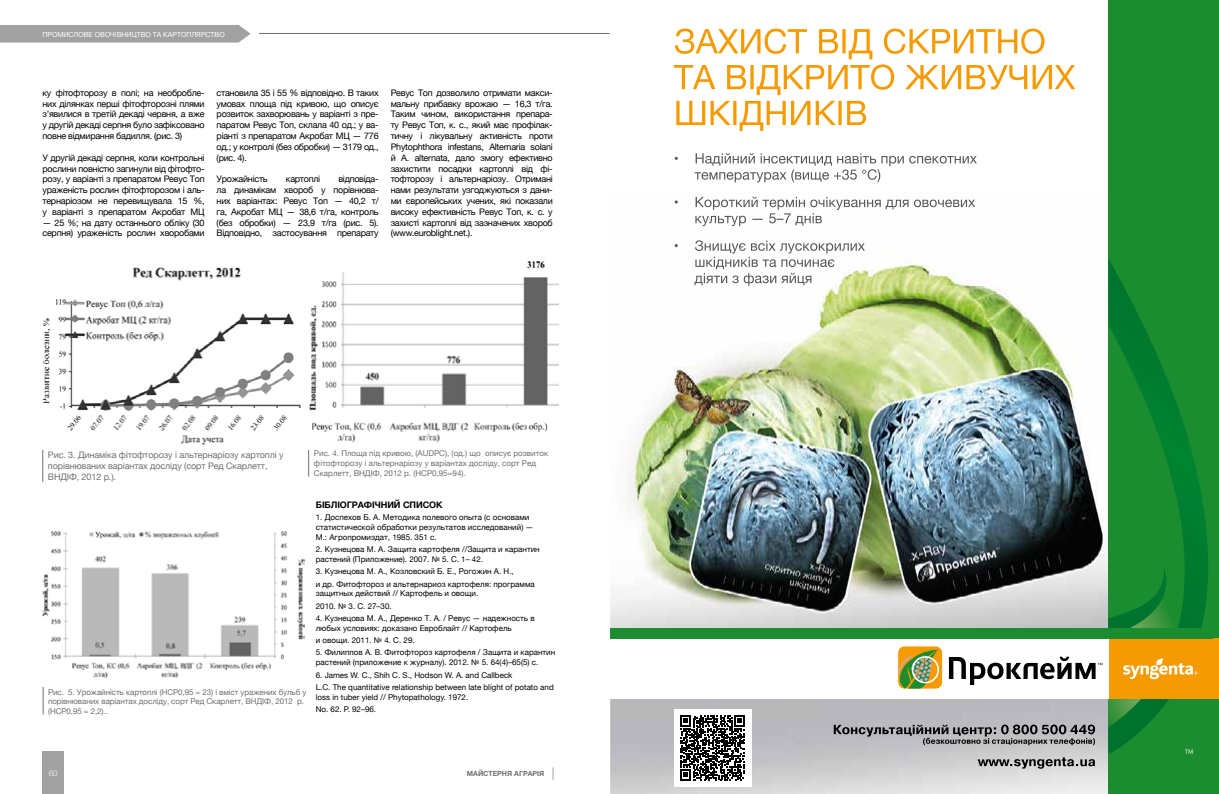
<style>
.page{position:relative;width:1219px;height:794px;background:#fff}
.page>*{position:absolute;margin:0;border:0;box-sizing:border-box;transform-origin:0 0}
.t1{font:9px/10.8px "Helvetica Neue";letter-spacing:-.03em;color:#000;text-align:justify}
.t2{font:9px/10.8px "Helvetica Neue";letter-spacing:-.01em;color:#706f6f}
.t3{font:700 9px "Helvetica Neue";letter-spacing:-.01em;color:#000}
.t4{font:8px/9.6px "Helvetica Neue";color:#000}
.t5{font:8px/9.6px "Helvetica Neue";color:#706f6f}
.t6{font:300 8px "Helvetica Neue";color:#fff}
.t7{font:7px "Helvetica Neue";color:#fff}
.t8{font:700 7px "Helvetica Neue";color:#706f6f}
</style>
<div class="page">
<hr style="left:308px;top:444px;width:1px;height:33px;background:#706f6f">
<img style="left:308px;top:261px;width:250px;height:188px">
<img style="left:43px;top:531px;width:262px;height:147px">
<svg style="left:43px;top:687px;width:1px;height:27px"></svg>
<img style="left:43px;top:267px;width:258px;height:178px">
<hr style="left:43px;top:450px;width:1px;height:32px;background:#706f6f">
<svg style="left:0;top:25px;width:251px;height:18px;background:#a5a5a5"></svg>
<div style="left:43px;top:751px;width:21px;height:43px;background:#a1a1a1"></div>
<hr style="left:259px;top:33px;width:350px;height:1px;background:#706f6f">
<hr style="left:609px;top:33px;width:351px;height:1px;background:#706f6f">
<svg style="left:553px;top:767px;width:1px;height:13px"></svg>
<div style="left:610px;top:0;width:609px;height:794px;background:#fff"></div>
<img style="left:610px;top:196px;width:498px;height:598px">
<div style="left:1108px;top:0;width:111px;height:794px;background:#1b8c30"></div>
<svg style="left:1108px;top:259px;width:100px;height:495px"></svg>
<div style="left:1108px;top:638px;width:111px;height:61px;background:#f59a00"></div>
<div style="left:610px;top:638px;width:498px;height:61px;background:#fff"></div>
<div style="left:610px;top:628px;width:603px;height:10px;background:#1b8c30"></div>
<svg style="left:1185px;top:749px;width:8px;height:4px"></svg>
<svg style="left:1108px;top:568px;width:89px;height:159px"></svg>
<div style="left:898px;top:646px;width:44px;height:42px;background:#f59a00;border-radius:6px"></div>
<svg style="left:898px;top:649px;width:41px;height:39px"></svg>
<svg style="left:949px;top:656px;width:153px;height:29px"></svg>
<svg style="left:834px;top:724px;width:261px;height:21px;background:#8d8c8f"></svg>
<svg style="left:978px;top:757px;width:117px;height:11px"></svg>
<div style="left:674px;top:709px;width:77px;height:77px;background:#fff"></div>
<svg style="left:680px;top:715px;width:65px;height:65px"></svg>
<svg style="left:674px;top:28px;width:402px;height:67px"></svg>
<svg style="left:676px;top:101px;width:190px;height:30px"></svg>
<svg style="left:694px;top:153px;width:283px;height:29px"></svg>
<svg style="left:695px;top:197px;width:280px;height:29px"></svg>
<svg style="left:694px;top:240px;width:171px;height:46px"></svg>
<p class="t7" style="left:43px;top:30px;width:184px">ПРОМИСЛОВЕ ОВОЧІВНИЦТВО ТА КАРТОПЛЯРСТВО</p>
<p class="t1" style="left:43px;top:88px;width:164px">ку фітофторозу в полі; на необробле&shy;них ділянках перші фітофторозні плями з’явилися в третій декаді червня, а вже у другій декаді серпня було зафіксовано повне відмирання бадилля. (рис. 3)</p>
<p class="t1" style="left:43px;top:153px;width:164px">У другій декаді серпня, коли контрольні рослини повністю загинули від фітофто&shy;розу, у варіанті з препаратом Ревус Топ ураженість рослин фітофторозом і аль&shy;тернаріозом не перевищувала 15 %, у варіанті з препаратом Акробат МЦ</p>
<p class="t1" style="left:43px;top:217px;width:164px">— 25 %; на дату останнього обліку (30 серпня) ураженість рослин хворобами</p>
<p class="t1" style="left:217px;top:88px;width:164px">становила 35 і 55 % відповідно. В таких умовах площа під кривою, що описує розвиток захворювань у варіанті з пре&shy;паратом Ревус Топ, склала 40 од.; у ва&shy;ріанті з препаратом Акробат МЦ — 776 од.; у контролі (без обробки) — 3179 од., (рис. 4).</p>
<p class="t1" style="left:217px;top:174px;width:53px">Урожайність</p>
<p class="t1" style="left:286px;top:174px;width:36px">картоплі</p>
<p class="t1" style="left:217px;top:174px;width:164px;text-indent:122px">відповіда&shy;ла динамікам хвороб у порівнюва&shy;них варіантах: Ревус Топ — 40,2 т/ га, Акробат МЦ — 38,6 т/га, контроль (без обробки) — 23,9 т/га (рис. 5).<br>Відповідно, застосування препарату</p>
<p class="t1" style="left:391px;top:88px;width:164px">Ревус Топ дозволило отримати макси&shy;мальну прибавку врожаю — 16,3 т/га.<br>Таким чином, використання препара&shy;ту Ревус Топ, к. с., який має профілак&shy;тичну і лікувальну активність проти Phytophthora infestans, Alternaria solani й A. alternata, дало змогу ефективно захистити посадки картоплі від фі&shy;тофторозу і альтернаріозу. Отримані нами результати узгоджуються з дани&shy;ми європейських учених, які показали високу ефективність Ревус Топ, к. с. у захисті картоплі від зазначених хвороб (www.euroblight.net.).</p>
<p class="t2" style="left:48px;top:450px;width:237px">Рис. 3. Динаміка фітофторозу і альтернаріозу картоплі у порівнюваних варіантах досліду (сорт Ред Скарлетт,<br>ВНДІФ, 2012 р.).</p>
<p class="t5" style="left:314px;top:449px;width:236px">Рис. 4. Площа під кривою, (AUDPC), (од.) що описує розвиток фітофторозу і альтернаріозу у варіантах досліду, сорт Ред<br>Скарлетт, ВНДІФ, 2012 р. (НСР0,95=94).</p>
<p class="t5" style="left:48px;top:687px;width:260px">Рис. 5. Урожайність картоплі (НСР0,95 = 23) і вміст уражених бульб у порівнюваних варіантах досліду, сорт Ред Скарлетт, ВНДІФ, 2012 р. (НСР0,95 = 2,2)..</p>
<p class="t3" style="left:316px;top:497px;width:128px">БІБЛІОГРАФІЧНИЙ СПИСОК</p>
<p class="t4" style="left:316px;top:513px;width:219px">1. Доспехов Б. А. Методика полевого опыта (с основами статистической обработки результатов исследований) —<br>М.: Агропромиздат, 1985. 351 с.</p>
<p class="t4" style="left:316px;top:545px;width:225px">2. Кузнецова М. А. Защита картофеля //Защита и карантин растений (Приложение). 2007. № 5. С. 1– 42.</p>
<p class="t4" style="left:316px;top:565px;width:221px;line-height:12.4px">3. Кузнецова М. А., Козловский Б. Е., Рогожин А. Н.,<br>и др. Фитофтороз и альтернариоз картофеля: программа</p>
<p class="t4" style="left:316px;top:587px;width:164px;line-height:12.4px">защитных действий // Картофель и овощи.<br>2010. № 3. С. 27–30.</p>
<p class="t4" style="left:316px;top:614px;width:220px">4. Кузнецова М. А., Деренко Т. А. / Ревус — надежность в любых условиях: доказано Евроблайт // Картофель</p>
<p class="t4" style="left:316px;top:636px;width:100px">и овощи. 2011. № 4. С. 29.</p>
<p class="t4" style="left:316px;top:648px;width:241px">5. Филиппов А. В. Фитофтороз картофеля / Защита и карантин растений (приложение к журналу). 2012. № 5. 64(4)–65(5) c.</p>
<p class="t4" style="left:316px;top:669px;width:239px;line-height:12.4px">6. James W. C., Shih C. S., Hodson W. A. and Callbeck<br>L.C. The quantitative relationship between late blight of potato and</p>
<p class="t4" style="left:316px;top:691px;width:154px;line-height:12.4px">loss in tuber yield // Phytopathology. 1972.<br>No. 62. P. 92–96.</p>
<p class="t6" style="left:49px;top:766px;width:10px">60</p>
<p class="t8" style="left:467px;top:768px;width:79px">МАЙСТЕРНЯ АГРАРІЯ</p>
</div>
